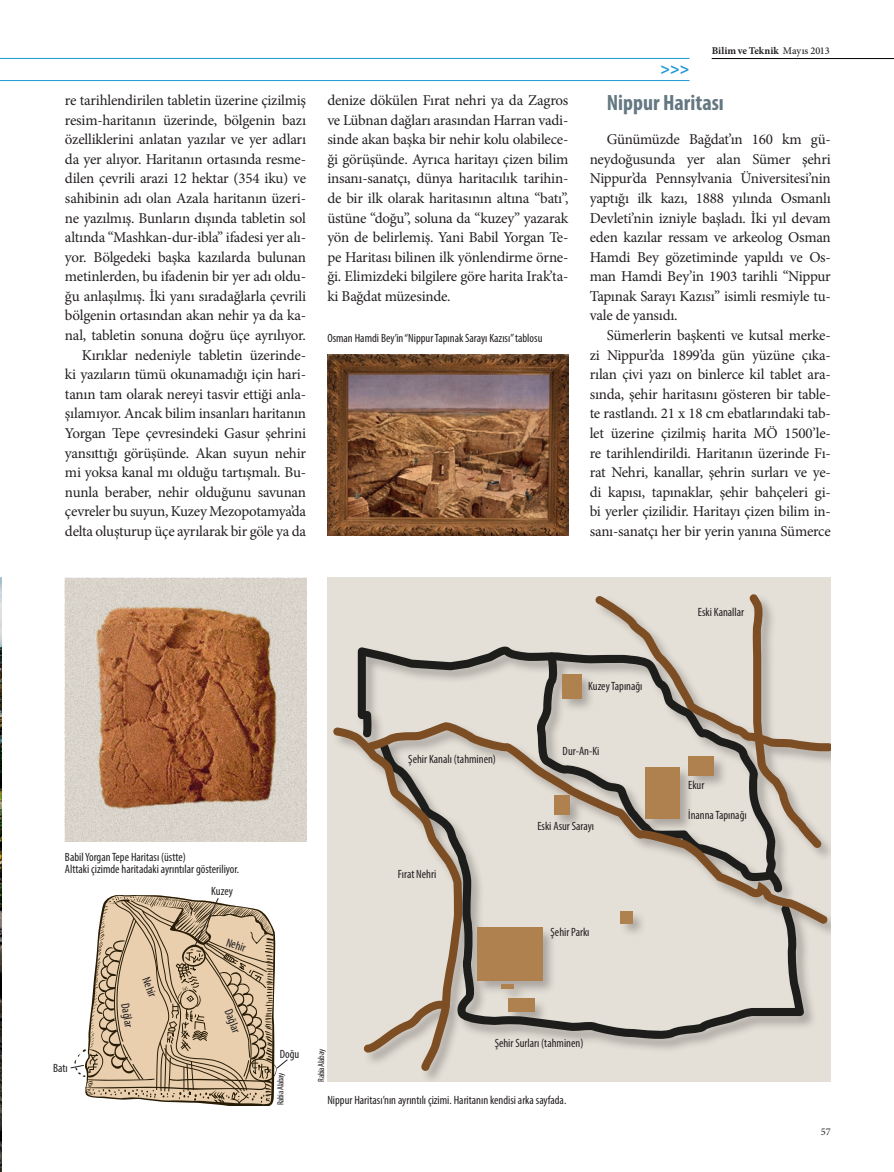
<style>
.page{position:relative;width:894px;height:1172px;background:#fff}
.page>*{position:absolute;margin:0;border:0;box-sizing:border-box;transform-origin:0 0}
.t1{font:700 condensed 22.2px "Myriad Pro";color:#647882}
.t2{font:700 16.2px "Myriad Pro";color:#1d99d6}
.t3{font:15px/19.5px "Minion Pro";letter-spacing:-.015em;color:#231f20;text-align:justify}
.t4{font:condensed 12px/12px "Myriad Pro";color:#231f20}
.t5{font:700 10.35px "Minion Pro";letter-spacing:.005em;color:#231f20}
.t6{font:10.35px "Minion Pro";color:#231f20}
.t7{font:condensed 9px "Myriad Pro";letter-spacing:-.03em;color:#231f20}
.s1{font-weight:500}
</style>
<div class="page">
<hr style="left:711px;top:58px;width:182px;height:1px;background:#000103">
<hr style="left:0;top:80px;width:689px;height:1px;background:#1d99d6">
<hr style="left:0;top:58px;width:689px;height:1px;background:#1d99d6">
<img style="left:0;top:577px;width:1px;height:594px">
<div style="left:327px;top:577px;width:503px;height:504px;background:#e5e0d7"></div>
<svg style="left:358px;top:646px;width:178px;height:79px"></svg>
<svg style="left:536px;top:652px;width:59px;height:68px"></svg>
<svg style="left:462px;top:923px;width:342px;height:115px"></svg>
<svg style="left:595px;top:594px;width:235px;height:253px"></svg>
<svg style="left:333px;top:727px;width:129px;height:343px"></svg>
<svg style="left:364px;top:998px;width:86px;height:54px"></svg>
<svg style="left:363px;top:720px;width:464px;height:203px"></svg>
<div style="left:477px;top:927px;width:65px;height:53px;background:#af814f"></div>
<div style="left:554px;top:795px;width:16px;height:19px;background:#af814f"></div>
<div style="left:562px;top:673px;width:19px;height:25px;background:#af814f"></div>
<div style="left:688px;top:755px;width:26px;height:20px;background:#af814f"></div>
<div style="left:644px;top:766px;width:35px;height:52px;background:#af814f"></div>
<div style="left:620px;top:910px;width:12px;height:12px;background:#af814f"></div>
<div style="left:501px;top:983px;width:13px;height:5px;background:#af814f"></div>
<div style="left:508px;top:998px;width:26px;height:13px;background:#af814f"></div>
<img style="left:327px;top:354px;width:241px;height:181px">
<svg style="left:70px;top:895px;width:218px;height:210px"></svg>
<img style="left:65px;top:577px;width:241px;height:264px">
<p class="t2" style="left:660px;top:58px;width:30px">&gt;&gt;&gt;</p>
<p class="t5" style="left:711px;top:44px;width:119px">Bilim ve Teknik <span class="s1">Mayıs 2013</span></p>
<p class="t3" style="left:65px;top:91px;width:242px;text-align:right">re tarihlendirilen tabletin üzerine çizilmiş resim-haritanın üzerinde, bölgenin bazı özelliklerini anlatan yazılar ve yer adları da yer alıyor. Haritanın ortasında resme&shy;dilen çevrili arazi 12 hektar (354 iku) ve sahibinin adı olan Azala haritanın üzeri&shy;ne yazılmış. Bunların dışında tabletin sol altında “Mashkan-dur-ibla” ifadesi yer alı&shy;yor. Bölgedeki başka kazılarda bulunan metinlerden, bu ifadenin bir yer adı oldu&shy;ğu anlaşılmış. İki yanı sıradağlarla çevrili bölgenin ortasından akan nehir ya da ka&shy;nal, tabletin sonuna doğru üçe ayrılıyor.<br>Kırıklar nedeniyle tabletin üzerinde-<br>ki yazıların tümü okunamadığı için hari&shy;tanın tam olarak nereyi tasvir ettiği anla&shy;şılamıyor. Ancak bilim insanları haritanın Yorgan Tepe çevresindeki Gasur şehrini yansıttığı görüşünde. Akan suyun nehir mi yoksa kanal mı olduğu tartışmalı. Bu&shy;nunla beraber, nehir olduğunu savunan çevreler bu suyun, Kuzey Mezopotamya’da delta oluşturup üçe ayrılarak bir göle ya da</p>
<p class="t3" style="left:327px;top:91px;width:242px">denize dökülen Fırat nehri ya da Zagros ve Lübnan dağları arasından Harran vadi&shy;sinde akan başka bir nehir kolu olabilece&shy;ği görüşünde. Ayrıca haritayı çizen bilim insanı-sanatçı, dünya haritacılık tarihin&shy;de bir ilk olarak haritasının altına “batı”, üstüne “doğu”, soluna da “kuzey” yazarak yön de belirlemiş. Yani Babil Yorgan Te&shy;pe Haritası bilinen ilk yönlendirme örne&shy;ği. Elimizdeki bilgilere göre harita Irak’ta&shy;ki Bağdat müzesinde.</p>
<h1 class="t1" style="left:606px;top:89px;width:119px">Nippur Haritası</h1>
<p class="t3" style="left:589px;top:130px;width:242px;text-indent:17px">Günümüzde Bağdat’ın 160 km gü&shy;neydoğusunda yer alan Sümer şehri Nippur’da Pennsylvania Üniversitesi’nin yaptığı ilk kazı, 1888 yılında Osmanlı Devleti’nin izniyle başladı. İki yıl devam eden kazılar ressam ve arkeolog Osman Hamdi Bey gözetiminde yapıldı ve Os&shy;man Hamdi Bey’in 1903 tarihli “Nippur Tapınak Sarayı Kazısı” isimli resmiyle tu&shy;vale de yansıdı.</p>
<p class="t3" style="left:589px;top:325px;width:242px;text-indent:17px">Sümerlerin başkenti ve kutsal merke&shy;zi Nippur’da 1899’da gün yüzüne çıka&shy;rılan çivi yazı on binlerce kil tablet ara&shy;sında, şehir haritasını gösteren bir table&shy;te rastlandı. 21 x 18 cm ebatlarındaki tab&shy;let üzerine çizilmiş harita MÖ 1500’le&shy;re tarihlendirildi. Haritanın üzerinde Fı&shy;rat Nehri, kanallar, şehrin surları ve ye&shy;di kapısı, tapınaklar, şehir bahçeleri gi&shy;bi yerler çizilidir. Haritayı çizen bilim in&shy;sanı-sanatçı her bir yerin yanına Sümerce</p>
<p class="t4" style="left:327px;top:332px;width:216px">Osman Hamdi Bey’in “Nippur Tapınak Sarayı Kazısı” tablosu</p>
<p class="t4" style="left:65px;top:850px;width:176px">Babil Yorgan Tepe Haritası (üstte)<br>Alttaki çizimde haritadaki ayrıntılar gösteriliyor.</p>
<p class="t4" style="left:211px;top:884px;width:23px">Kuzey</p>
<p class="t4" style="left:151px;top:975px;width:21px;rotate:68deg">Nehir</p>
<p class="t4" style="left:228px;top:935px;width:21px;rotate:18deg">Nehir</p>
<p class="t4" style="left:53px;top:1061px;width:16px">Batı</p>
<p class="t4" style="left:131px;top:1002px;width:26px;rotate:80deg">Dağlar</p>
<p class="t4" style="left:234px;top:1007px;width:26px;rotate:68deg">Dağlar</p>
<p class="t4" style="left:408px;top:752px;width:89px">Şehir Kanalı (tahminen)</p>
<p class="t4" style="left:398px;top:867px;width:40px">Fırat Nehri</p>
<p class="t4" style="left:588px;top:679px;width:56px">Kuzey Tapınağı</p>
<p class="t4" style="left:562px;top:745px;width:38px">Dur-An-Ki</p>
<p class="t4" style="left:537px;top:819px;width:58px">Eski Asur Sarayı</p>
<p class="t4" style="left:550px;top:925px;width:40px">Şehir Parkı</p>
<p class="t4" style="left:280px;top:1047px;width:21px">Doğu</p>
<p class="t7" style="left:275px;top:1105px;width:34px;rotate:-90deg">Rabia Alabay</p>
<p class="t7" style="left:316px;top:1081px;width:34px;rotate:-90deg">Rabia Alabay</p>
<p class="t4" style="left:494px;top:1036px;width:90px">Şehir Surları (tahminen)</p>
<p class="t4" style="left:327px;top:1094px;width:240px">Nippur Haritası’nın ayrıntılı çizimi. Haritanın kendisi arka sayfada.</p>
<p class="t4" style="left:697px;top:606px;width:48px">Eski Kanallar</p>
<p class="t4" style="left:688px;top:779px;width:18px">Ekur</p>
<p class="t4" style="left:688px;top:808px;width:60px">İnanna Tapınağı</p>
<p class="t6" style="left:820px;top:1124px;width:11px">57</p>
</div>
